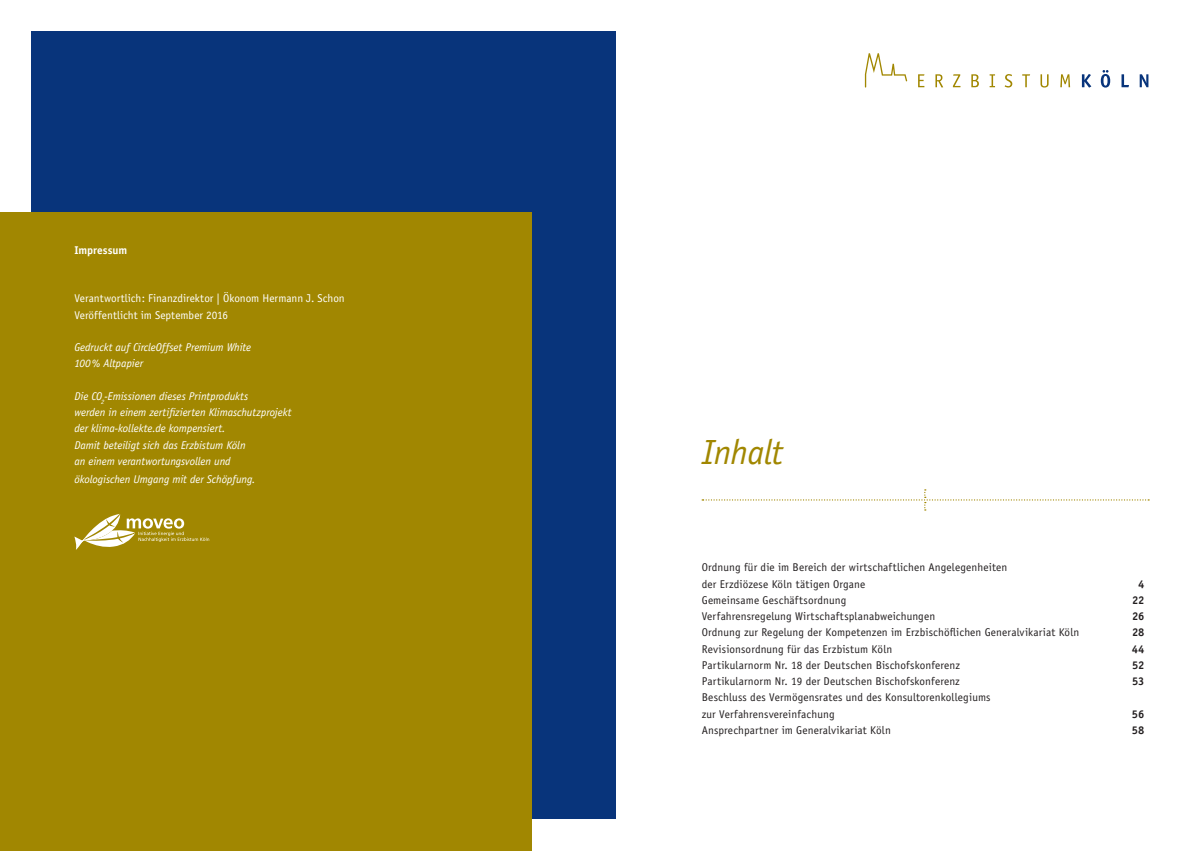
<style>
.page{position:relative;width:1191px;height:851px;background:#fff}
.page>*{position:absolute;margin:0;border:0;box-sizing:border-box;transform-origin:0 0}
.t1{font:italic 35px "Officina Sans";letter-spacing:-.02em;color:#a18701}
.t2{font:11.25px/16.2px "Officina Sans";letter-spacing:.01em;color:#231f20}
.t3{font:italic 11.25px/16.2px "Officina Sans";letter-spacing:-.005em;color:#fff}
.t4{font:11.25px/16.2px "Officina Sans";color:#fff}
.t5{font:700 11.25px "Officina Sans";letter-spacing:-.01em;color:#231f20}
.t6{font:700 11.25px "Officina Sans";color:#fff}
</style>
<div class="page">
<div style="left:32px;top:32px;width:584px;height:787px;background:#08347b"></div>
<svg style="left:1082px;top:74px;width:9px;height:14px"></svg>
<svg style="left:1100px;top:70px;width:10px;height:18px"></svg>
<svg style="left:1121px;top:74px;width:8px;height:13px"></svg>
<svg style="left:1139px;top:74px;width:9px;height:13px"></svg>
<svg style="left:918px;top:74px;width:6px;height:13px"></svg>
<svg style="left:935px;top:74px;width:8px;height:13px"></svg>
<svg style="left:953px;top:74px;width:7px;height:13px"></svg>
<svg style="left:971px;top:74px;width:8px;height:13px"></svg>
<svg style="left:989px;top:74px;width:6px;height:13px"></svg>
<svg style="left:1004px;top:74px;width:8px;height:13px"></svg>
<svg style="left:1022px;top:74px;width:8px;height:13px"></svg>
<svg style="left:1040px;top:74px;width:8px;height:13px"></svg>
<svg style="left:1060px;top:74px;width:10px;height:13px"></svg>
<svg style="left:865px;top:53px;width:42px;height:34px"></svg>
<div style="left:0;top:213px;width:531px;height:637px;background:#a18701"></div>
<svg style="left:702px;top:489px;width:447px;height:21px"></svg>
<svg style="left:74px;top:514px;width:135px;height:35px"></svg>
<p class="t6" style="left:74px;top:242px;width:54px">Impressum</p>
<p class="t4" style="left:74px;top:290px;width:272px">Verantwortlich: Finanzdirektor | Ökonom Hermann J. Schon<br>Veröffentlicht im September 2016</p>
<p class="t3" style="left:74px;top:339px;width:178px">Gedruckt auf CircleOffset Premium White<br>100% Altpapier</p>
<p class="t3" style="left:74px;top:388px;width:219px">Die CO<sub>2</sub>-Emissionen dieses Printprodukts<br>werden in einem zertifizierten Klimaschutzprojekt der klima-kollekte.de kompensiert.<br>Damit beteiligt sich das Erzbistum Köln<br>an einem verantwortungsvollen und</p>
<p class="t3" style="left:74px;top:471px;width:183px">ökologischen Umgang mit der Schöpfung.</p>
<h1 class="t1" style="left:702px;top:431px;width:83px">Inhalt</h1>
<p class="t2" style="left:702px;top:559px;width:307px">Ordnung für die im Bereich der wirtschaftlichen Angelegenheiten der Erzdiözese Köln tätigen Organe</p>
<p class="t5" style="left:1138px;top:576px;width:8px">4</p>
<p class="t2" style="left:702px;top:592px;width:146px">Gemeinsame Geschäftsordnung</p>
<p class="t5" style="left:1132px;top:593px;width:14px">22</p>
<p class="t2" style="left:702px;top:608px;width:235px">Verfahrensregelung Wirtschaftsplanabweichungen</p>
<p class="t5" style="left:1132px;top:609px;width:14px">26</p>
<p class="t2" style="left:702px;top:624px;width:379px">Ordnung zur Regelung der Kompetenzen im Erzbischöflichen Generalvikariat Köln</p>
<p class="t5" style="left:1132px;top:625px;width:14px">28</p>
<p class="t2" style="left:702px;top:640px;width:192px">Revisionsordnung für das Erzbistum Köln</p>
<p class="t5" style="left:1131px;top:641px;width:14px">44</p>
<p class="t2" style="left:702px;top:657px;width:260px">Partikularnorm Nr. 18 der Deutschen Bischofskonferenz</p>
<p class="t5" style="left:1132px;top:658px;width:14px">52</p>
<p class="t2" style="left:702px;top:673px;width:259px">Partikularnorm Nr. 19 der Deutschen Bischofskonferenz</p>
<p class="t5" style="left:1132px;top:674px;width:14px">53</p>
<p class="t2" style="left:702px;top:689px;width:290px">Beschluss des Vermögensrates und des Konsultorenkollegiums zur Verfahrensvereinfachung</p>
<p class="t5" style="left:1132px;top:706px;width:14px">56</p>
<p class="t2" style="left:702px;top:722px;width:191px">Ansprechpartner im Generalvikariat Köln</p>
<p class="t5" style="left:1131px;top:723px;width:14px">58</p>
</div>
